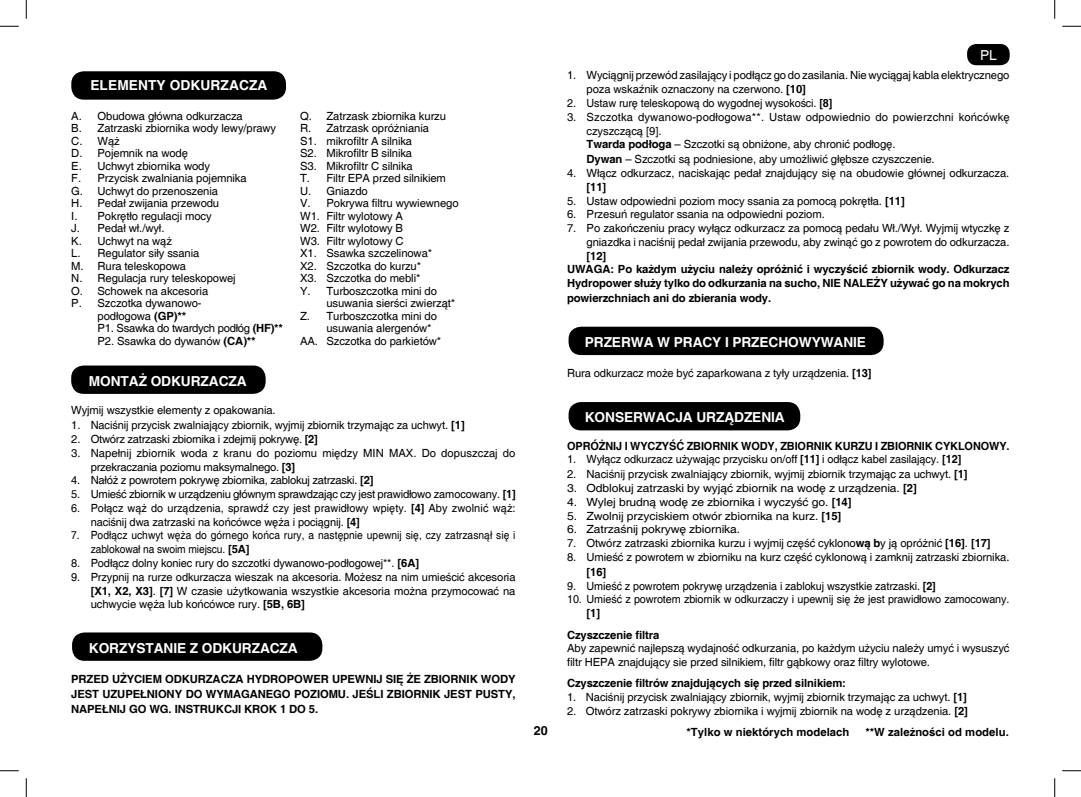
<style>
.page{position:relative;width:1081px;height:797px;background:#fff}
.page>*{position:absolute;margin:0;border:0;box-sizing:border-box;transform-origin:0 0}
.t1{font:700 13.75px "Helvetica";letter-spacing:-.01em;color:#fff}
.t2{font:13.75px "Helvetica";color:#fff}
.t3{font:700 12.5px "Helvetica";color:#000}
.t4{font:11.25px/12.5px "Helvetica";letter-spacing:-.01em;color:#000}
.t5{font:700 11.25px/15px "Helvetica";letter-spacing:-.01em;color:#000}
.t6{font:11.25px/13.8px "Helvetica";letter-spacing:-.01em;color:#000;scale:.96 1}
.t7{font:11.25px "Helvetica";letter-spacing:-.01em;color:#000;scale:1.08 1}
.t8{font:11.25px/13.8px "Helvetica";letter-spacing:.01em;color:#000}
.t9{font:11.25px/13.8px "Helvetica";letter-spacing:-.01em;color:#000;scale:.91 1}
.s1{font-weight:700}
</style>
<div class="page">
<div style="left:71px;top:365px;width:194px;height:29px;background:#000;border-radius:12px"></div>
<div style="left:568px;top:327px;width:315px;height:28px;background:#000;border-radius:12px"></div>
<div style="left:568px;top:402px;width:232px;height:28px;background:#000;border-radius:12px"></div>
<div style="left:71px;top:71px;width:215px;height:29px;background:#000;border-radius:12px"></div>
<div style="left:72px;top:632px;width:250px;height:29px;background:#000;border-radius:12px"></div>
<div style="left:967px;top:45px;width:41px;height:20px;background:#000;border-radius:9px"></div>
<div style="left:966px;top:44px;width:43px;height:21px;border:1px solid #000;border-radius:9px"></div>
<svg style="left:0;top:25px;width:19px;height:2px"></svg>
<svg style="left:1062px;top:25px;width:18px;height:2px"></svg>
<svg style="left:0;top:770px;width:19px;height:1px"></svg>
<svg style="left:1062px;top:770px;width:18px;height:1px"></svg>
<svg style="left:25px;top:0;width:2px;height:19px"></svg>
<svg style="left:25px;top:778px;width:2px;height:19px"></svg>
<svg style="left:1054px;top:0;width:1px;height:19px"></svg>
<svg style="left:1054px;top:778px;width:1px;height:19px"></svg>
<p class="t1" style="left:90px;top:77px;width:178px">ELEMENTY ODKURZACZA</p>
<p class="t4" style="left:71px;top:110px;width:173px">A. Obudowa główna odkurzacza</p>
<p class="t4" style="left:71px;top:122px;width:206px">B. Zatrzaski zbiornika wody lewy/prawy</p>
<p class="t4" style="left:71px;top:135px;width:50px">C. Wąż</p>
<p class="t4" style="left:71px;top:147px;width:118px">D. Pojemnik na wodę</p>
<p class="t4" style="left:71px;top:160px;width:140px">E. Uchwyt zbiornika wody</p>
<p class="t4" style="left:71px;top:172px;width:177px">F. Przycisk zwalniania pojemnika</p>
<p class="t4" style="left:71px;top:185px;width:148px">G. Uchwyt do przenoszenia</p>
<p class="t4" style="left:71px;top:197px;width:149px">H. Pedał zwijania przewodu</p>
<p class="t4" style="left:71px;top:210px;width:142px">I. Pokrętło regulacji mocy</p>
<p class="t4" style="left:71px;top:222px;width:95px">J. Pedał wł./wył.</p>
<p class="t4" style="left:71px;top:235px;width:102px">K. Uchwyt na wąż</p>
<p class="t4" style="left:71px;top:247px;width:130px">L. Regulator siły ssania</p>
<p class="t4" style="left:71px;top:260px;width:116px">M. Rura teleskopowa</p>
<p class="t4" style="left:71px;top:272px;width:166px">N. Regulacja rury teleskopowej</p>
<p class="t4" style="left:71px;top:285px;width:138px">O. Schowek na akcesoria</p>
<p class="t4" style="left:71px;top:297px;width:132px">P. Szczotka dywanowo-</p>
<p class="t4" style="left:97px;top:310px;width:90px">podłogowa <span class="s1">(GP)**</span></p>
<p class="t4" style="left:97px;top:322px;width:186px">P1. Ssawka do twardych podłóg <span class="s1">(HF)**</span></p>
<p class="t4" style="left:97px;top:335px;width:159px">P2. Ssawka do dywanów <span class="s1">(CA)**</span></p>
<p class="t4" style="left:300px;top:110px;width:160px">Q. Zatrzask zbiornika kurzu<br>R. Zatrzask opróżniania<br>S1. mikrofiltr A silnika<br>S2. Mikrofiltr B silnika<br>S3. Mikrofiltr C silnika<br>T. Filtr EPA przed silnikiem<br>U. Gniazdo<br>V. Pokrywa filtru wywiewnego<br>W1. Filtr wylotowy A<br>W2. Filtr wylotowy B<br>W3. Filtr wylotowy C<br>X1. Ssawka szczelinowa*<br>X2. Szczotka do kurzu*<br>X3. Szczotka do mebli*<br>Y. Turboszczotka mini do</p>
<p class="t4" style="left:326px;top:297px;width:130px">usuwania sierści zwierząt*</p>
<p class="t4" style="left:300px;top:310px;width:138px">Z. Turboszczotka mini do</p>
<p class="t4" style="left:326px;top:322px;width:107px">usuwania alergenów*</p>
<p class="t4" style="left:300px;top:335px;width:143px">AA. Szczotka do parkietów*</p>
<p class="t1" style="left:89px;top:372px;width:159px">MONTAŻ ODKURZACZA</p>
<p class="t4" style="left:71px;top:404px;width:206px">Wyjmij wszystkie elementy z opakowania.</p>
<p class="t4" style="left:71px;top:419px;width:395px">1. Naciśnij przycisk zwalniający zbiornik, wyjmij zbiornik trzymając za uchwyt. <span class="s1">[1]</span></p>
<p class="t4" style="left:71px;top:433px;width:248px">2. Otwórz zatrzaski zbiornika i zdejmij pokrywę. <span class="s1">[2]</span></p>
<p class="t4" style="left:91px;top:446px;width:426px;line-height:13.8px;text-indent:-19px">3. Napełnij zbiornik woda z kranu do poziomu między MIN MAX. Do dopuszczaj do przekraczania poziomu maksymalnego. <span class="s1">[3]</span></p>
<p class="t4" style="left:71px;top:474px;width:304px">4. Nałóż z powrotem pokrywę zbiornika, zablokuj zatrzaski. <span class="s1">[2]</span></p>
<p class="t4" style="left:71px;top:488px;width:446px">5. Umieść zbiornik w urządzeniu głównym sprawdzając czy jest prawidłowo zamocowany. <span class="s1">[1]</span></p>
<p class="t6" style="left:91px;top:501px;width:444px;text-indent:-19px">6. Połącz wąż do urządzenia, sprawdź czy jest prawidłowy wpięty. <span class="s1">[4]</span> Aby zwolnić wąż: naciśnij dwa zatrzaski na końcówce węża i pociągnij. <span class="s1">[4]</span></p>
<p class="t9" style="left:91px;top:529px;width:468px;text-indent:-19px">7. Podłącz uchwyt węża do górnego końca rury, a następnie upewnij się, czy zatrzasnął się i zablokował na swoim miejscu. <span class="s1">[5A]</span></p>
<p class="t4" style="left:71px;top:557px;width:349px">8. Podłącz dolny koniec rury do szczotki dywanowo-podłogowej**. <span class="s1">[6A]</span></p>
<p class="t4" style="left:91px;top:570px;width:426px;line-height:13.8px;text-align:justify;text-indent:-19px">9. Przypnij na rurze odkurzacza wieszak na akcesoria. Możesz na nim umieścić akcesoria <span class="s1">[X1, X2, X3]</span>. <span class="s1">[7]</span> W czasie użytkowania wszystkie akcesoria można przymocować na uchwycie węża lub końcówce rury. <span class="s1">[5B, 6B]</span></p>
<p class="t1" style="left:89px;top:640px;width:210px">KORZYSTANIE Z ODKURZACZA</p>
<p class="t5" style="left:71px;top:672px;width:446px;text-align:justify">PRZED UŻYCIEM ODKURZACZA HYDROPOWER UPEWNIJ SIĘ ŻE ZBIORNIK WODY JEST UZUPEŁNIONY DO WYMAGANEGO POZIOMU. JEŚLI ZBIORNIK JEST PUSTY, NAPEŁNIJ GO WG. INSTRUKCJI KROK 1 DO 5.</p>
<p class="t2" style="left:979px;top:47px;width:18px">PL</p>
<p class="t4" style="left:586px;top:69px;width:424px;line-height:13.8px;text-indent:-19px">1. Wyciągnij przewód zasilający i podłącz go do zasilania. Nie wyciągaj kabla elektrycznego poza wskaźnik oznaczony na czerwono. <span class="s1">[10]</span></p>
<p class="t6" style="left:567px;top:97px;width:278px">2. Ustaw rurę teleskopową do wygodnej wysokości. <span class="s1">[8]</span></p>
<p class="t8" style="left:586px;top:110px;width:424px;text-indent:-19px">3. Szczotka dywanowo-podłogowa**. Ustaw odpowiednio do powierzchni końcówkę czyszczącą [9].<br><span class="s1">Twarda podłoga</span> – Szczotki są obniżone, aby chronić podłogę.</p>
<p class="t4" style="left:586px;top:153px;width:349px"><span class="s1">Dywan</span> – Szczotki są podniesione, aby umożliwić głębsze czyszczenie.</p>
<p class="t4" style="left:567px;top:167px;width:443px">4. Włącz odkurzacz, naciskając pedał znajdujący się na obudowie głównej odkurzacza.</p>
<p class="t5" style="left:586px;top:180px;width:21px">[11]</p>
<p class="t4" style="left:567px;top:195px;width:339px">5. Ustaw odpowiedni poziom mocy ssania za pomocą pokrętła. <span class="s1">[11]</span></p>
<p class="t4" style="left:567px;top:208px;width:259px">6. Przesuń regulator ssania na odpowiedni poziom.</p>
<p class="t4" style="left:567px;top:222px;width:444px;line-height:13.8px;text-align:right">7. Po zakończeniu pracy wyłącz odkurzacz za pomocą pedału Wł./Wył. Wyjmij wtyczkę z gniazdka i naciśnij pedał zwijania przewodu, aby zwinąć go z powrotem do odkurzacza.</p>
<p class="t5" style="left:567px;top:249px;width:444px;line-height:13.8px;text-indent:19px">[12]<br>UWAGA: Po każdym użyciu należy opróżnić i wyczyścić zbiornik wody. Odkurzacz<br>Hydropower służy tylko do odkurzania na sucho, NIE NALEŻY używać go na mokrych</p>
<p class="t5" style="left:567px;top:291px;width:205px">powierzchniach ani do zbierania wody.</p>
<p class="t1" style="left:584px;top:334px;width:283px">PRZERWA W PRACY I PRZECHOWYWANIE</p>
<p class="t4" style="left:567px;top:367px;width:306px">Rura odkurzacz może być zaparkowana z tyły urządzenia. <span class="s1">[13]</span></p>
<p class="t1" style="left:584px;top:409px;width:201px">KONSERWACJA URZĄDZENIA</p>
<p class="t5" style="left:567px;top:439px;width:444px">OPRÓŻNIJ I WYCZYŚĆ ZBIORNIK WODY, ZBIORNIK KURZU I ZBIORNIK CYKLONOWY.</p>
<p class="t4" style="left:567px;top:453px;width:395px">1. Wyłącz odkurzacz używając przycisku on/off <span class="s1">[11]</span> i odłącz kabel zasilający. <span class="s1">[12]</span></p>
<p class="t4" style="left:567px;top:468px;width:402px">2. Naciśnij przycisk zwalniający zbiornik, wyjmij zbiornik trzymając za uchwyt. <span class="s1">[1]</span></p>
<p class="t7" style="left:567px;top:481px;width:325px">3. Odblokuj zatrzaski by wyjąć zbiornik na wodę z urządzenia. <span class="s1">[2]</span></p>
<p class="t7" style="left:567px;top:495px;width:265px">4. Wylej brudną wodę ze zbiornika i wyczyść go. <span class="s1">[14]</span></p>
<p class="t7" style="left:567px;top:509px;width:255px">5. Zwolnij przyciskiem otwór zbiornika na kurz. <span class="s1">[15]</span></p>
<p class="t7" style="left:567px;top:523px;width:162px">6. Zatrzaśnij pokrywę zbiornika.</p>
<p class="t4" style="left:567px;top:537px;width:425px">7. Otwórz zatrzaski zbiornika kurzu i wyjmij część cyklono<span class="s1">wą b</span>y ją opróżnić <span class="s1">[16]</span>. <span class="s1">[17]</span></p>
<p class="t4" style="left:567px;top:551px;width:444px">8. Umieść z powrotem w zbiorniku na kurz część cyklonową i zamknij zatrzaski zbiornika.</p>
<p class="t5" style="left:586px;top:565px;width:21px">[16]</p>
<p class="t6" style="left:567px;top:579px;width:385px">9. Umieść z powrotem pokrywę urządzenia i zablokuj wszystkie zatrzaski. <span class="s1">[2]</span></p>
<p class="t6" style="left:567px;top:593px;width:462px">10. Umieść z powrotem zbiornik w odkurzaczy i upewnij się że jest prawidłowo zamocowany.</p>
<p class="t5" style="left:567px;top:603px;width:94px;line-height:21.2px;text-indent:19px">[1]<br>Czyszczenie filtra</p>
<p class="t4" style="left:567px;top:642px;width:444px;line-height:13.8px">Aby zapewnić najlepszą wydajność odkurzania, po każdym użyciu należy umyć i wysuszyć filtr HEPA znajdujący sie przed silnikiem, filtr gąbkowy oraz filtry wylotowe.</p>
<p class="t5" style="left:567px;top:676px;width:280px">Czyszczenie filtrów znajdujących się przed silnikiem:</p>
<p class="t4" style="left:567px;top:691px;width:401px">1. Naciśnij przycisk zwalniający zbiornik, wyjmij zbiornik trzymając za uchwyt. <span class="s1">[1]</span></p>
<p class="t4" style="left:567px;top:705px;width:402px">2. Otwórz zatrzaski pokrywy zbiornika i wyjmij zbiornik na wodę z urządzenia. <span class="s1">[2]</span></p>
<p class="t3" style="left:533px;top:722px;width:15px">20</p>
<p class="t5" style="left:686px;top:724px;width:164px">*Tylko w niektórych modelach</p>
<p class="t5" style="left:865px;top:724px;width:145px">**W zależności od modelu.</p>
</div>
